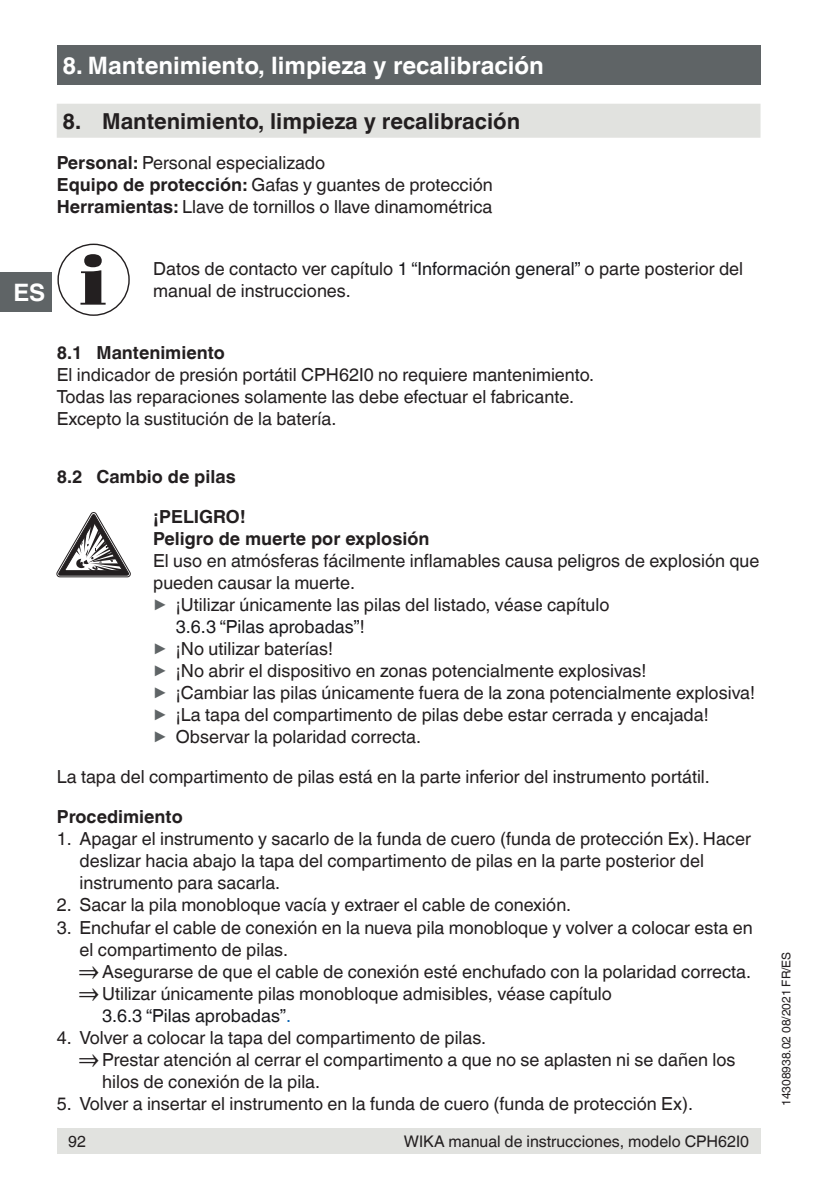
<style>
.page{position:relative;width:840px;height:1191px;background:#fff}
.page>*{position:absolute;margin:0;border:0;box-sizing:border-box;transform-origin:0 0}
.t1{font:700 24px "Helvetica World";color:#fff}
.t2{font:700 22px "Helvetica World";color:#231f20}
.t3{font:18px/22px "Helvetica World";color:#231f20}
.t4{font:700 18px/22px "Helvetica World";color:#231f20}
.t5{font:18px "Helvetica World";color:#19191d}
.t6{font:16px "Helvetica World";color:#231f20}
.t7{font:12px "Helvetica World";color:#231f20}
.s1{font-weight:700}
.s2{color:#19191d}
.s3{font-size:17.8px;color:#5f6466}
.s4{color:#231f20}
.s5{font-size:27.2px}
.s6{color:#0c64b2}
</style>
<div class="page">
<div style="left:57px;top:45px;width:703px;height:40px;background:#5f6466"></div>
<div style="left:57px;top:1128px;width:703px;height:26px;background:#e1e2df"></div>
<div style="left:0;top:272px;width:51px;height:40px;background:#5f6466"></div>
<div style="left:57px;top:104px;width:703px;height:34px;background:#e1e2df"></div>
<svg style="left:80px;top:254px;width:26px;height:51px"></svg>
<div style="left:57px;top:244px;width:73px;height:72px;border:1px solid #231f20;border-radius:50%"></div>
<svg style="left:57px;top:512px;width:73px;height:65px"></svg>
<h1 class="t1" style="left:62px;top:51px;width:483px">8. Mantenimiento, limpieza y recalibración</h1>
<p class="t2" style="left:62px;top:109px;width:459px">8. Mantenimiento, limpieza y recalibración</p>
<p class="t3" style="left:57px;top:152px;width:437px"><span class="s1">Personal:</span> Personal especializado<br><span class="s1">Equipo de protección:</span> Gafas y guantes de protección<br><span class="s1">Herramientas:</span> Llave de tornillos o llave dinamométrica</p>
<h1 class="t1" style="left:13px;top:278px;width:33px">ES</h1>
<p class="t3" style="left:153px;top:258px;width:591px">Datos de contacto ver capítulo <span class="s2">1 “Información general”</span> o parte posterior del manual de instrucciones.</p>
<p class="t4" style="left:57px;top:342px;width:169px">8.1 Mantenimiento</p>
<p class="t3" style="left:57px;top:364px;width:538px">El indicador de presión portátil CPH62I0 no requiere mantenimiento.<br>Todas las reparaciones solamente las debe efectuar el fabricante.<br>Excepto la sustitución de la batería.</p>
<p class="t4" style="left:57px;top:466px;width:180px">8.2 Cambio de pilas</p>
<p class="t4" style="left:153px;top:506px;width:277px">¡PELIGRO!<br>Peligro de muerte por explosión</p>
<p class="t3" style="left:153px;top:550px;width:607px">El uso en atmósferas fácilmente inflamables causa peligros de explosión que</p>
<p class="t3" style="left:153px;top:572px;width:203px">pueden causar la muerte.</p>
<p class="t3" style="left:153px;top:594px;width:457px"><span class="s3">▶</span> ¡Utilizar únicamente las pilas del listado, véase capítulo</p>
<p class="t5" style="left:176px;top:616px;width:190px">3.6.3 “Pilas aprobadas”<span class="s4">!</span></p>
<p class="t3" style="left:153px;top:638px;width:181px"><span class="s3">▶</span> ¡No utilizar baterías!</p>
<p class="t3" style="left:153px;top:660px;width:494px"><span class="s3">▶</span> ¡No abrir el dispositivo en zonas potencialmente explosivas!</p>
<p class="t3" style="left:153px;top:682px;width:603px"><span class="s3">▶</span> ¡Cambiar las pilas únicamente fuera de la zona potencialmente explosiva!</p>
<p class="t3" style="left:153px;top:704px;width:556px"><span class="s3">▶</span> ¡La tapa del compartimento de pilas debe estar cerrada y encajada!</p>
<p class="t3" style="left:153px;top:726px;width:269px"><span class="s3">▶</span> Observar la polaridad correcta.</p>
<p class="t3" style="left:57px;top:766px;width:654px">La tapa del compartimento de pilas está en la parte inferior del instrumento portátil.</p>
<p class="t4" style="left:57px;top:806px;width:127px">Procedimiento</p>
<p class="t3" style="left:79px;top:828px;width:672px;text-indent:-23px">1. Apagar el instrumento y sacarlo de la funda de cuero (funda de protección Ex). Hacer deslizar hacia abajo la tapa del compartimento de pilas en la parte posterior del instrumento para sacarla.</p>
<p class="t3" style="left:57px;top:894px;width:515px">2. Sacar la pila monobloque vacía y extraer el cable de conexión.</p>
<p class="t3" style="left:57px;top:916px;width:697px">3. Enchufar el cable de conexión en la nueva pila monobloque y volver a colocar esta en</p>
<p class="t3" style="left:79px;top:938px;width:210px">el compartimento de pilas.</p>
<p class="t3" style="left:79px;top:960px;width:673px"><span class="s5">⇒</span>Asegurarse de que el cable de conexión esté enchufado con la polaridad correcta.</p>
<p class="t3" style="left:79px;top:982px;width:533px"><span class="s5">⇒</span>Utilizar únicamente pilas monobloque admisibles, véase capítulo</p>
<p class="t5" style="left:102px;top:1004px;width:190px">3.6.3 “Pilas aprobadas”<span class="s6">.</span></p>
<p class="t3" style="left:57px;top:1026px;width:431px">4. Volver a colocar la tapa del compartimento de pilas.</p>
<p class="t3" style="left:79px;top:1048px;width:657px"><span class="s5">⇒</span>Prestar atención al cerrar el compartimento a que no se aplasten ni se dañen los</p>
<p class="t3" style="left:102px;top:1070px;width:219px">hilos de conexión de la pila.</p>
<p class="t3" style="left:57px;top:1092px;width:637px">5. Volver a insertar el instrumento en la funda de cuero (funda de protección Ex).</p>
<p class="t6" style="left:68px;top:1132px;width:19px">92</p>
<p class="t6" style="left:403px;top:1132px;width:346px">WIKA manual de instrucciones, modelo CPH62I0</p>
<p class="t7" style="left:778px;top:1106px;width:156px;rotate:-90deg">14308938.02 08/2021 FR/ES</p>
</div>
